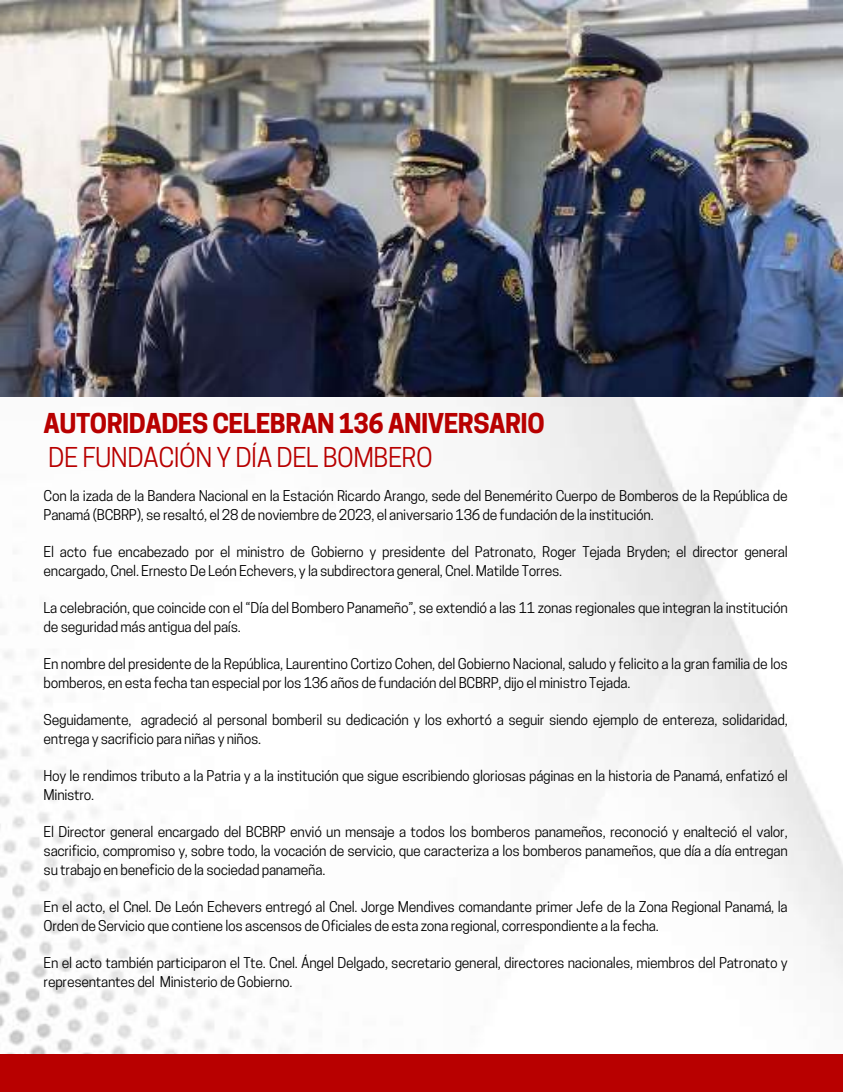
<style>
.page{position:relative;width:843px;height:1092px;background:#fff}
.page>*{position:absolute;margin:0;border:0;box-sizing:border-box;transform-origin:0 0}
.t1{font:700 25.55px "Cooper Hewitt";letter-spacing:-.02em;color:#b80000}
.t2{font:25.55px "Cooper Hewitt";letter-spacing:-.02em;color:#b80000}
.t3{font:14px/18.6px "Cooper Hewitt";letter-spacing:-.02em;color:#000}
</style>
<div class="page">
<img style="left:0;top:396px;width:843px;height:658px">
<img style="left:0;top:0;width:843px;height:396px">
<div style="left:0;top:1054px;width:843px;height:38px;background:#b80000"></div>
<h1 class="t1" style="left:44px;top:414px;width:502px">AUTORIDADES CELEBRAN 136 ANIVERSARIO</h1>
<h1 class="t2" style="left:48px;top:448px;width:386px">DE FUNDACIÓN Y DÍA DEL BOMBERO</h1>
<p class="t3" style="left:44px;top:489px;width:745px">Con la izada de la Bandera Nacional en la Estación Ricardo Arango, sede del Benemérito Cuerpo de Bomberos de la República de<br>Panamá (BCBRP), se resaltó, el 28 de noviembre de 2023, el aniversario 136 de fundación de la institución.</p>
<p class="t3" style="left:44px;top:545px;width:745px">El acto fue encabezado por el ministro de Gobierno y presidente del Patronato, Roger Tejada Bryden; el director general encargado, Cnel. Ernesto De León Echevers, y la subdirectora general, Cnel. Matilde Torres.</p>
<p class="t3" style="left:44px;top:601px;width:745px">La celebración, que coincide con el “Día del Bombero Panameño”, se extendió a las 11 zonas regionales que integran la institución de seguridad más antigua del país.</p>
<p class="t3" style="left:44px;top:657px;width:745px">En nombre del presidente de la República, Laurentino Cortizo Cohen, del Gobierno Nacional, saludo y felicito a la gran familia de los bomberos, en esta fecha tan especial por los 136 años de fundación del BCBRP, dijo el ministro Tejada.</p>
<p class="t3" style="left:44px;top:713px;width:745px">Seguidamente, agradeció al personal bomberil su dedicación y los exhortó a seguir siendo ejemplo de entereza, solidaridad, entrega y sacrificio para niñas y niños.</p>
<p class="t3" style="left:44px;top:769px;width:745px">Hoy le rendimos tributo a la Patria y a la institución que sigue escribiendo gloriosas páginas en la historia de Panamá, enfatizó el<br>Ministro.</p>
<p class="t3" style="left:44px;top:825px;width:745px;text-align:justify">El Director general encargado del BCBRP envió un mensaje a todos los bomberos panameños, reconoció y enalteció el valor, sacrificio, compromiso y, sobre todo, la vocación de servicio, que caracteriza a los bomberos panameños, que día a día entregan su trabajo en beneficio de la sociedad panameña.</p>
<p class="t3" style="left:44px;top:899px;width:745px">En el acto, el Cnel. De León Echevers entregó al Cnel. Jorge Mendives comandante primer Jefe de la Zona Regional Panamá, la<br>Orden de Servicio que contiene los ascensos de Oficiales de esta zona regional, correspondiente a la fecha.</p>
<p class="t3" style="left:44px;top:955px;width:745px">En el acto también participaron el Tte. Cnel. Ángel Delgado, secretario general, directores nacionales, miembros del Patronato y representantes del Ministerio de Gobierno.</p>
</div>
